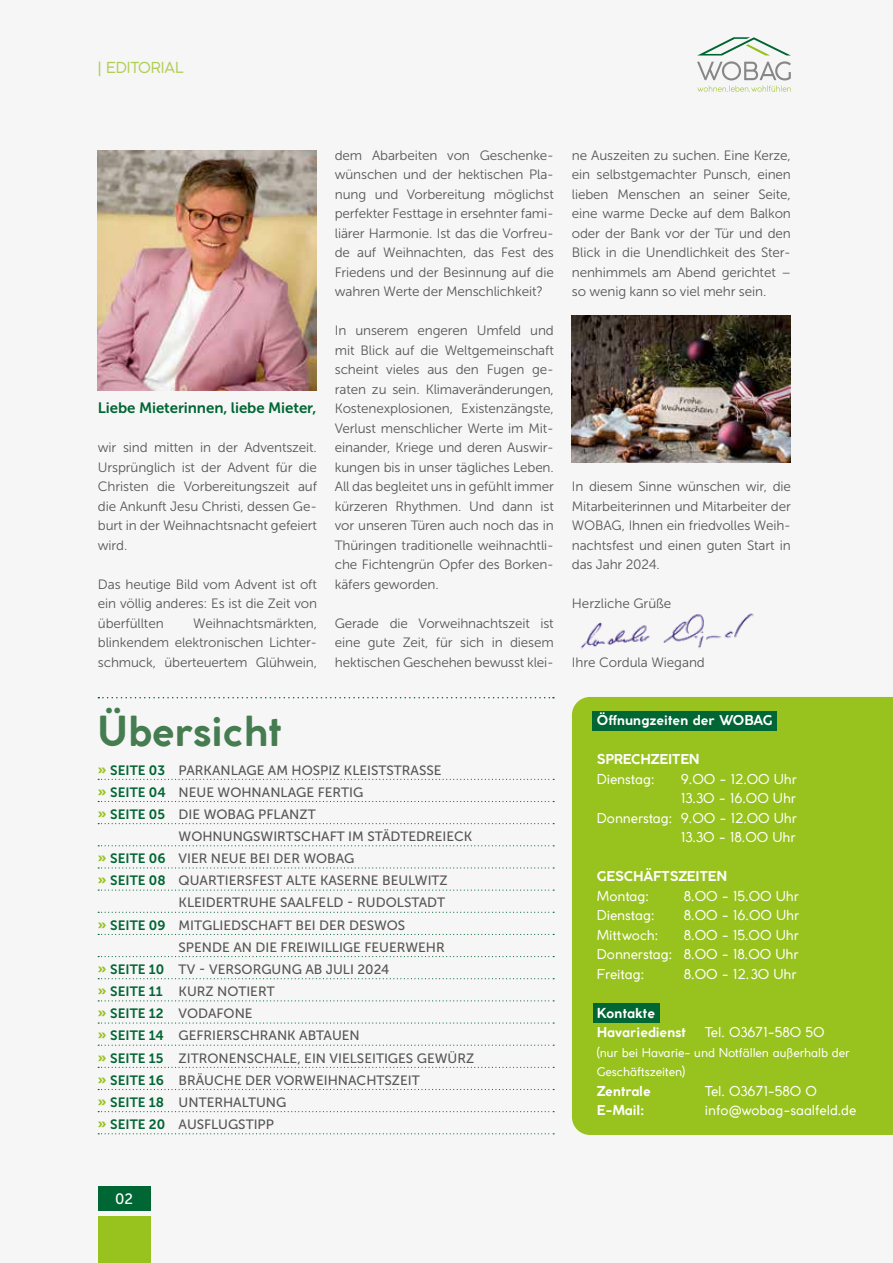
<style>
.page{position:relative;width:893px;height:1263px;background:#f7f6f7}
.page>*{position:absolute;margin:0;border:0;box-sizing:border-box;transform-origin:0 0}
.t1{font:700 40.5px "Coco Gothic";letter-spacing:-.005em;color:#457d51}
.t2{font:15px "Museo Sans 700";letter-spacing:-.005em;color:#063}
.t3{font:15px "Coco Gothic";letter-spacing:-.005em;color:#b0cd54}
.t4{font:15px "Museo Sans 500";color:#fff}
.t5{font:13.5px/19.5px "Museo Sans 300";letter-spacing:-.01em;color:#565655;text-align:justify}
.t6{font:13.5px "Museo Sans 500";color:#565655}
.t7{font:13.5px/19.5px "Coco Gothic";letter-spacing:-.005em;color:#fff;text-align:right}
.t8{font:700 13.5px/19.5px "Coco Gothic";letter-spacing:-.005em;color:#fff}
.t9{font:12px/19.5px "Coco Gothic";letter-spacing:-.005em;color:#fff}
.s1{font-family:"Museo Sans 900";color:#98c21d}
.s2{font-family:"Museo Sans 700";color:#063}
</style>
<div class="page">
<svg style="left:697px;top:37px;width:94px;height:55px"></svg>
<div style="left:98px;top:1186px;width:53px;height:24px;background:#063"></div>
<div style="left:98px;top:1216px;width:53px;height:47px;background:#98c21d"></div>
<svg style="left:98px;top:779px;width:456px;height:1px"></svg>
<svg style="left:98px;top:801px;width:456px;height:1px"></svg>
<svg style="left:98px;top:823px;width:456px;height:1px"></svg>
<svg style="left:98px;top:845px;width:456px;height:1px"></svg>
<svg style="left:98px;top:867px;width:456px;height:1px"></svg>
<svg style="left:98px;top:889px;width:456px;height:2px"></svg>
<svg style="left:98px;top:912px;width:456px;height:1px"></svg>
<svg style="left:98px;top:934px;width:456px;height:1px"></svg>
<svg style="left:98px;top:956px;width:456px;height:1px"></svg>
<svg style="left:98px;top:978px;width:456px;height:1px"></svg>
<svg style="left:98px;top:1000px;width:456px;height:1px"></svg>
<svg style="left:98px;top:1022px;width:456px;height:1px"></svg>
<svg style="left:98px;top:1045px;width:456px;height:1px"></svg>
<svg style="left:98px;top:1067px;width:456px;height:1px"></svg>
<svg style="left:98px;top:1089px;width:456px;height:1px"></svg>
<svg style="left:98px;top:1111px;width:456px;height:1px"></svg>
<svg style="left:98px;top:1133px;width:456px;height:1px"></svg>
<div style="left:572px;top:697px;width:321px;height:438px;background:#98c21d"></div>
<div style="left:593px;top:711px;width:184px;height:19px;background:#063"></div>
<div style="left:593px;top:1004px;width:67px;height:19px;background:#063"></div>
<svg style="left:98px;top:697px;width:456px;height:1px"></svg>
<img style="left:581px;top:613px;width:173px;height:36px">
<img style="left:98px;top:150px;width:218px;height:240px">
<img style="left:572px;top:316px;width:219px;height:147px">
<p class="t3" style="left:98px;top:56px;width:88px">| EDITORIAL</p>
<p class="t2" style="left:98px;top:400px;width:220px">Liebe Mieterinnen, liebe Mieter,</p>
<p class="t5" style="left:98px;top:438px;width:221px">wir sind mitten in der Adventszeit.<br>Ursprünglich ist der Advent für die Christen die Vorbereitungszeit auf die Ankunft Jesu Christi, dessen Ge&shy;burt in der Weihnachtsnacht gefeiert wird.</p>
<p class="t5" style="left:98px;top:574px;width:221px">Das heutige Bild vom Advent ist oft ein völlig anderes: Es ist die Zeit von überfüllten</p>
<p class="t5" style="left:98px;top:613px;width:221px;text-indent:95px">Weihnachtsmärkten, blinkendem elektronischen Lichter&shy;schmuck, überteuertem Glühwein,</p>
<p class="t5" style="left:335px;top:145px;width:221px">dem Abarbeiten von Geschenke&shy;wünschen und der hektischen Pla&shy;nung und Vorbereitung möglichst perfekter Festtage in ersehnter fami&shy;liärer Harmonie. Ist das die Vorfreu&shy;de auf Weihnachten, das Fest des Friedens und der Besinnung auf die wahren Werte der Menschlichkeit?</p>
<p class="t5" style="left:335px;top:321px;width:221px">In unserem engeren Umfeld und mit Blick auf die Weltgemeinschaft scheint vieles aus den Fugen ge&shy;raten zu sein. Klimaveränderungen, Kostenexplosionen, Existenzängste, Verlust menschlicher Werte im Mit&shy;einander, Kriege und deren Auswir&shy;kungen bis in unser tägliches Leben.<br>All das begleitet uns in gefühlt immer kürzeren Rhythmen. Und dann ist vor unseren Türen auch noch das in Thüringen traditionelle weihnachtli&shy;che Fichtengrün Opfer des Borken&shy;käfers geworden.</p>
<p class="t5" style="left:335px;top:613px;width:221px">Gerade die Vorweihnachtszeit ist eine gute Zeit, für sich in diesem hektischen Geschehen bewusst klei-</p>
<h1 class="t1" style="left:98px;top:700px;width:186px">Übersicht</h1>
<p class="t6" style="left:98px;top:762px;width:345px"><span class="s1">»</span> <span class="s2">SEITE 03</span> PARKANLAGE AM HOSPIZ KLEISTSTRASSE</p>
<p class="t6" style="left:98px;top:785px;width:267px"><span class="s1">»</span> <span class="s2">SEITE 04</span> NEUE WOHNANLAGE FERTIG</p>
<p class="t6" style="left:98px;top:807px;width:220px"><span class="s1">»</span> <span class="s2">SEITE 05</span> DIE WOBAG PFLANZT</p>
<p class="t6" style="left:179px;top:829px;width:295px">WOHNUNGSWIRTSCHAFT IM STÄDTEDREIECK</p>
<p class="t6" style="left:98px;top:851px;width:258px"><span class="s1">»</span> <span class="s2">SEITE 06</span> VIER NEUE BEI DER WOBAG</p>
<p class="t6" style="left:98px;top:873px;width:352px"><span class="s1">»</span> <span class="s2">SEITE 08</span> QUARTIERSFEST ALTE KASERNE BEULWITZ</p>
<p class="t6" style="left:179px;top:895px;width:268px">KLEIDERTRUHE SAALFELD - RUDOLSTADT</p>
<p class="t6" style="left:98px;top:917px;width:309px"><span class="s1">»</span> <span class="s2">SEITE 09</span> MITGLIEDSCHAFT BEI DER DESWOS</p>
<p class="t6" style="left:179px;top:940px;width:268px">SPENDE AN DIE FREIWILLIGE FEUERWEHR</p>
<p class="t6" style="left:98px;top:962px;width:293px"><span class="s1">»</span> <span class="s2">SEITE 10</span> TV - VERSORGUNG AB JULI 2024</p>
<p class="t6" style="left:98px;top:984px;width:179px"><span class="s1">»</span> <span class="s2">SEITE 11</span> KURZ NOTIERT</p>
<p class="t6" style="left:98px;top:1006px;width:157px"><span class="s1">»</span> <span class="s2">SEITE 12</span> VODAFONE</p>
<p class="t6" style="left:98px;top:1028px;width:264px"><span class="s1">»</span> <span class="s2">SEITE 14</span> GEFRIERSCHRANK ABTAUEN</p>
<p class="t6" style="left:98px;top:1050px;width:378px"><span class="s1">»</span> <span class="s2">SEITE 15</span> ZITRONENSCHALE, EIN VIELSEITIGES GEWÜRZ</p>
<p class="t6" style="left:98px;top:1073px;width:324px"><span class="s1">»</span> <span class="s2">SEITE 16</span> BRÄUCHE DER VORWEIHNACHTSZEIT</p>
<p class="t6" style="left:98px;top:1095px;width:190px"><span class="s1">»</span> <span class="s2">SEITE 18</span> UNTERHALTUNG</p>
<p class="t6" style="left:98px;top:1117px;width:178px"><span class="s1">»</span> <span class="s2">SEITE 20</span> AUSFLUGSTIPP</p>
<p class="t5" style="left:572px;top:146px;width:221px">ne Auszeiten zu suchen. Eine Kerze, ein selbstgemachter Punsch, einen lieben Menschen an seiner Seite, eine warme Decke auf dem Balkon oder der Bank vor der Tür und den Blick in die Unendlichkeit des Ster&shy;nenhimmels am Abend gerichtet – so wenig kann so viel mehr sein.</p>
<p class="t5" style="left:572px;top:477px;width:221px">In diesem Sinne wünschen wir, die Mitarbeiterinnen und Mitarbeiter der WOBAG, Ihnen ein friedvolles Weih&shy;nachtsfest und einen guten Start in das Jahr 2024.</p>
<p class="t5" style="left:572px;top:594px;width:101px">Herzliche Grüße</p>
<p class="t5" style="left:572px;top:652px;width:135px">Ihre Cordula Wiegand</p>
<p class="t8" style="left:597px;top:711px;width:177px">Öffnungzeiten der WOBAG</p>
<p class="t8" style="left:597px;top:750px;width:104px">SPRECHZEITEN</p>
<p class="t7" style="left:597px;top:769px;width:59px">Dienstag:</p>
<p class="t7" style="left:597px;top:769px;width:202px">9.00 - 12.00 Uhr<br>13.30 - 16.00 Uhr<br>Donnerstag: 9.00 - 12.00 Uhr<br>13.30 - 18.00 Uhr</p>
<p class="t8" style="left:597px;top:867px;width:132px">GESCHÄFTSZEITEN</p>
<p class="t7" style="left:597px;top:886px;width:54px">Montag:</p>
<p class="t7" style="left:684px;top:886px;width:116px">8.00 - 15.00 Uhr</p>
<p class="t7" style="left:597px;top:905px;width:59px">Dienstag:</p>
<p class="t7" style="left:684px;top:905px;width:117px">8.00 - 16.00 Uhr</p>
<p class="t7" style="left:597px;top:925px;width:63px">Mittwoch:</p>
<p class="t7" style="left:597px;top:925px;width:203px;text-align:justify;text-indent:87px">8.00 - 15.00 Uhr Donnerstag: 8.00 - 18.00 Uhr Freitag:</p>
<p class="t7" style="left:684px;top:964px;width:114px">8.00 - 12.30 Uhr</p>
<p class="t8" style="left:597px;top:1003px;width:91px">Kontakte<br>Havariedienst</p>
<p class="t7" style="left:705px;top:1022px;width:121px">Tel. 03671-580 50</p>
<p class="t9" style="left:597px;top:1042px;width:254px">(nur bei Havarie- und Notfällen außerhalb der<br>Geschäftszeiten)</p>
<p class="t8" style="left:597px;top:1081px;width:55px">Zentrale</p>
<p class="t7" style="left:705px;top:1081px;width:114px">Tel. 03671-580 0</p>
<p class="t8" style="left:597px;top:1101px;width:48px">E-Mail:</p>
<p class="t7" style="left:705px;top:1100px;width:153px">info@wobag-saalfeld.de</p>
<p class="t4" style="left:115px;top:1190px;width:19px">02</p>
</div>
